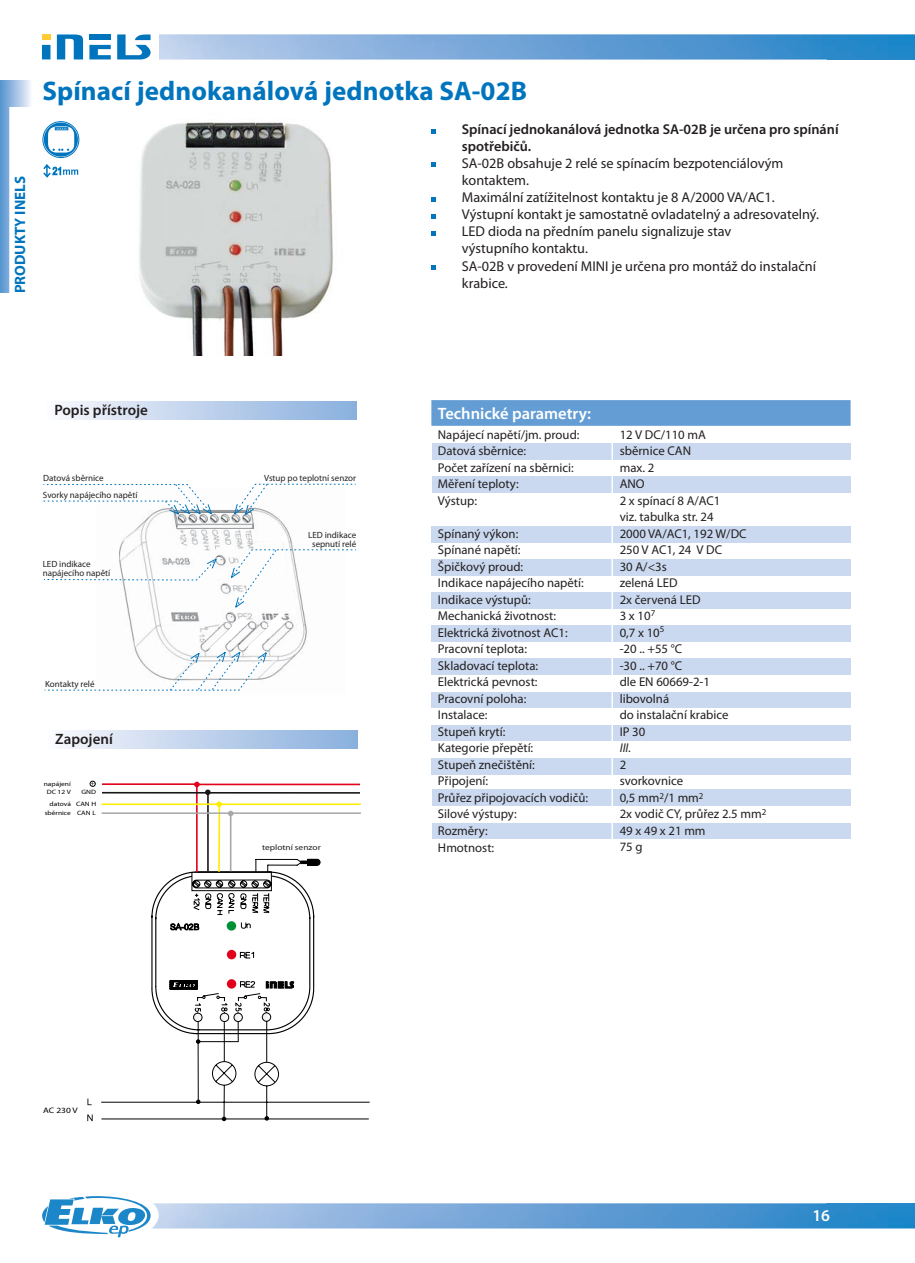
<style>
.page{position:relative;width:915px;height:1263px;background:#fff}
.page>*{position:absolute;margin:0;border:0;box-sizing:border-box;transform-origin:0 0}
.t1{font:700 27px "Myriad Pro";letter-spacing:.005em;color:#0075be}
.t2{font:600 16.5px "Myriad Pro";color:#fff}
.t3{font:600 15px "Myriad Pro";color:#231f20}
.t4{font:700 15px "Myriad Pro";color:#0075be}
.t5{font:14.25px/17.1px "Myriad Pro";color:#231f20}
.t6{font:600 14.25px/17.1px "Myriad Pro";color:#231f20}
.t7{font:12.75px/16.5px "Myriad Pro";color:#231f20}
.t8{font:italic 12.75px "Myriad Pro";color:#231f20}
.t9{font:9px/9px "Myriad Pro";color:#231f20}
.t10{font:7.95px "Myriad Pro";letter-spacing:-.005em;color:#231f20;scale:1.18 1}
.t11{font:7.95px "Myriad Pro";color:#000;scale:1.18 1}
.t12{font:6.3px/8.4px "Myriad Pro";color:#000;text-align:center;scale:1.18 1}
</style>
<div class="page">
<img style="left:153px;top:1203px;width:761px;height:25px">
<div style="left:38px;top:1187px;width:121px;height:56px;background:#fff;border-radius:50%"></div>
<svg style="left:42px;top:1196px;width:109px;height:41px"></svg>
<img style="left:119px;top:510px;width:174px;height:39px">
<div style="left:42px;top:45px;width:8px;height:14px;background:#0075be"></div>
<svg style="left:57px;top:34px;width:26px;height:25px"></svg>
<svg style="left:89px;top:45px;width:22px;height:14px"></svg>
<div style="left:89px;top:34px;width:22px;height:6px;background:#0075be"></div>
<svg style="left:117px;top:34px;width:33px;height:25px"></svg>
<div style="left:42px;top:34px;width:8px;height:6px;background:#ffcb32"></div>
<img style="left:159px;top:34px;width:755px;height:25px">
<svg style="left:44px;top:123px;width:34px;height:34px"></svg>
<div style="left:42px;top:121px;width:37px;height:37px;border:1px solid #0075be;border-radius:50%"></div>
<div style="left:48px;top:126px;width:26px;height:27px;background:#fff;border-radius:9px"></div>
<svg style="left:52px;top:149px;width:17px;height:2px"></svg>
<svg style="left:55px;top:127px;width:13px;height:3px"></svg>
<div style="left:43px;top:401px;width:314px;height:18px;background:linear-gradient(to right,#fbfafd,#89afdd)"></div>
<div style="left:44px;top:731px;width:313px;height:18px;background:linear-gradient(to right,#fbfafd,#89afdd)"></div>
<svg style="left:43px;top:164px;width:35px;height:14px"></svg>
<img style="left:139px;top:122px;width:194px;height:234px">
<svg style="left:0;top:80px;width:31px;height:213px"></svg>
<svg style="left:431px;top:162px;width:5px;height:5px"></svg>
<svg style="left:431px;top:197px;width:5px;height:5px"></svg>
<svg style="left:431px;top:231px;width:5px;height:5px"></svg>
<svg style="left:431px;top:265px;width:5px;height:5px"></svg>
<svg style="left:431px;top:129px;width:5px;height:5px"></svg>
<svg style="left:431px;top:214px;width:5px;height:5px"></svg>
<svg style="left:233px;top:483px;width:123px;height:34px"></svg>
<svg style="left:43px;top:484px;width:170px;height:32px"></svg>
<hr style="left:196px;top:784px;width:1px;height:88px;background:#e2001a">
<hr style="left:197px;top:784px;width:167px;height:1px;background:#e2001a">
<hr style="left:98px;top:783px;width:99px;height:2px;background:#e2001a">
<hr style="left:99px;top:792px;width:263px;height:2px;background:#1a171b">
<svg style="left:87px;top:1098px;width:5px;height:7px"></svg>
<svg style="left:87px;top:1114px;width:6px;height:7px"></svg>
<div style="left:91px;top:776px;width:11px;height:47px;background:#fff"></div>
<svg style="left:90px;top:781px;width:6px;height:6px"></svg>
<div style="left:360px;top:775px;width:6px;height:44px;background:#fff"></div>
<hr style="left:207px;top:793px;width:2px;height:78px;background:#1a171b">
<svg style="left:194px;top:782px;width:5px;height:5px"></svg>
<svg style="left:205px;top:789px;width:5px;height:6px"></svg>
<svg style="left:101px;top:801px;width:269px;height:320px"></svg>
<hr style="left:102px;top:812px;width:259px;height:2px;background:#a7a8aa">
<svg style="left:44px;top:549px;width:312px;height:142px"></svg>
<div style="left:432px;top:790px;width:419px;height:16px;background:#cad9ef"></div>
<div style="left:432px;top:823px;width:419px;height:16px;background:#cad9ef"></div>
<div style="left:431px;top:526px;width:419px;height:17px;background:#cad9ef"></div>
<div style="left:431px;top:559px;width:419px;height:17px;background:#cad9ef"></div>
<div style="left:431px;top:592px;width:419px;height:17px;background:#cad9ef"></div>
<div style="left:431px;top:625px;width:419px;height:17px;background:#cad9ef"></div>
<div style="left:431px;top:659px;width:419px;height:16px;background:#cad9ef"></div>
<div style="left:431px;top:692px;width:419px;height:16px;background:#cad9ef"></div>
<div style="left:431px;top:725px;width:419px;height:16px;background:#cad9ef"></div>
<div style="left:431px;top:758px;width:419px;height:16px;background:#cad9ef"></div>
<div style="left:431px;top:443px;width:419px;height:17px;background:#cad9ef"></div>
<div style="left:431px;top:476px;width:419px;height:17px;background:#cad9ef"></div>
<hr style="left:431px;top:400px;width:169px;height:1px;background:#649dd4">
<hr style="left:600px;top:400px;width:250px;height:1px;background:#649dd4">
<div style="left:431px;top:401px;width:419px;height:24px;background:#649dd4"></div>
<hr style="left:431px;top:425px;width:169px;height:1px;background:#649dd4">
<hr style="left:600px;top:425px;width:250px;height:1px;background:#649dd4">
<hr style="left:611px;top:433px;width:1px;height:426px;background:#fff">
<p class="t4" style="left:14px;top:293px;width:119px;rotate:-90deg">PRODUKTY INELS</p>
<h1 class="t1" style="left:42px;top:81px;width:486px">Spínací jednokanálová jednotka SA-02B</h1>
<p class="t6" style="left:461px;top:122px;width:378px">Spínací jednokanálová jednotka SA-02B je určena pro spínání spotřebičů.</p>
<p class="t5" style="left:461px;top:156px;width:358px">SA-02B obsahuje 2 relé se spínacím bezpotenciálovým kontaktem.<br>Maximální zatížitelnost kontaktu je 8 A/2000 VA/AC1.<br>Výstupní kontakt je samostatně ovladatelný a adresovatelný.<br>LED dioda na předním panelu signalizuje stav<br>výstupního kontaktu.<br>SA-02B v provedení MINI je určena pro montáž do instalační krabice.</p>
<p class="t3" style="left:54px;top:404px;width:95px">Popis přístroje</p>
<p class="t9" style="left:43px;top:474px;width:62px">Datová sběrnice</p>
<p class="t9" style="left:264px;top:474px;width:93px">Vstup po teplotní senzor</p>
<p class="t9" style="left:43px;top:491px;width:96px">Svorky napájecího napětí</p>
<p class="t9" style="left:43px;top:561px;width:69px">LED indikace napájecího napětí</p>
<p class="t9" style="left:45px;top:680px;width:51px">Kontakty relé</p>
<p class="t3" style="left:55px;top:734px;width:59px">Zapojení</p>
<p class="t12" style="left:44px;top:780px;width:24px">napájení<br>DC 12 V</p>
<p class="t12" style="left:45px;top:809px;width:24px">sběrnice</p>
<p class="t12" style="left:76px;top:800px;width:19px;text-align:left">CAN H<br>CAN L</p>
<p class="t12" style="left:81px;top:789px;width:14px">GND</p>
<p class="t12" style="left:50px;top:800px;width:20px">datová</p>
<p class="t9" style="left:308px;top:531px;width:50px;text-align:center">LED indikace sepnutí relé</p>
<p class="t10" style="left:262px;top:844px;width:51px">teplotní senzor</p>
<p class="t2" style="left:438px;top:407px;width:155px">Technické parametry:</p>
<p class="t7" style="left:437px;top:427px;width:143px">Napájecí napětí/jm. proud:<br>Datová sběrnice:<br>Počet zařízení na sběrnici:<br>Měření teploty:<br>Výstup:</p>
<p class="t7" style="left:437px;top:526px;width:152px">Spínaný výkon:<br>Spínané napětí:<br>Špičkový proud:<br>Indikace napájecího napětí:<br>Indikace výstupů:<br>Mechanická životnost:<br>Elektrická životnost AC1:<br>Pracovní teplota:<br>Skladovací teplota:<br>Elektrická pevnost:<br>Pracovní poloha:<br>Instalace:<br>Stupeň krytí:<br>Kategorie přepětí:<br>Stupeň znečištění:<br>Připojení:<br>Průřez připojovacích vodičů:<br>Silové výstupy:<br>Rozměry:<br>Hmotnost:</p>
<p class="t7" style="left:619px;top:427px;width:128px">12 V DC/110 mA sběrnice CAN<br>max. 2<br>ANO<br>2 x spínací 8 A/AC1<br>viz. tabulka str. 24<br>2000 VA/AC1, 192 W/DC<br>250 V AC1, 24 V DC<br>30 A/&lt;3s<br>zelená LED<br>2x červená LED<br>3 x 10<sup>7<br></sup>0,7 x 10<sup>5<br></sup>-20 .. +55 °C<br>-30 .. +70 °C<br>dle EN 60669-2-1 libovolná<br>do instalační krabice<br>IP 30</p>
<p class="t8" style="left:619px;top:743px;width:13px">III.</p>
<p class="t7" style="left:619px;top:757px;width:148px">2<br>svorkovnice<br>0,5 mm<sup>2</sup>/1 mm<sup>2<br></sup>2x vodič CY, průřez 2.5 mm<sup>2<br></sup>49 x 49 x 21 mm<br>75 g</p>
<p class="t11" style="left:43px;top:1107px;width:31px">AC 230 V</p>
<p class="t2" style="left:812px;top:1209px;width:19px">16</p>
</div>
